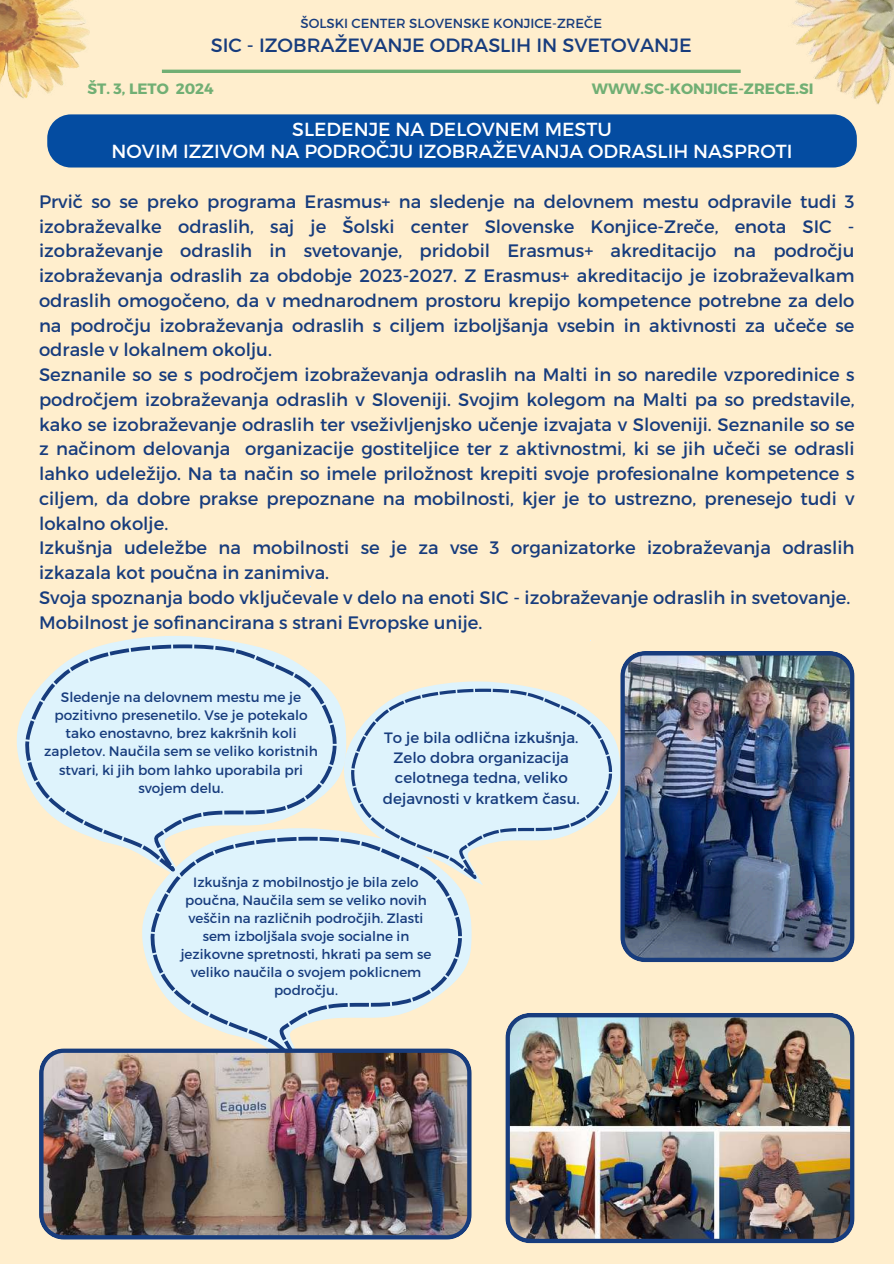
<style>
.page{position:relative;width:894px;height:1264px;background:#fff}
.page>*{position:absolute;margin:0;border:0;box-sizing:border-box;transform-origin:0 0}
.t1{font:19.2px "Montserrat";color:#173c7d}
.t2{font:18.9px/21.3px "Montserrat";color:#fff;text-align:center}
.t3{font:18px/24.8px "Montserrat";color:#173c7d}
.t4{font:15px/20.2px "Montserrat";color:#173c7d;text-align:center}
.t5{font:700 15px "Montserrat";color:#71af74}
.t6{font:13.65px/18.3px "Montserrat";color:#173c7d;text-align:center}
.t7{font:13.5px/18px "Montserrat";color:#173c7d;text-align:center}
.t8{font:13.2px "Montserrat";color:#173c7d}
</style>
<div class="page">
<div style="left:0;top:0;width:893px;height:1263px;background:#ffeecd"></div>
<img style="left:792px;top:0;width:101px;height:104px">
<img style="left:0;top:0;width:89px;height:98px">
<hr style="left:162px;top:70px;width:578px;height:3px;background:#71af74">
<div style="left:47px;top:114px;width:809px;height:53px;background:#044ca1"></div>
<svg style="left:142px;top:892px;width:329px;height:81px"></svg>
<svg style="left:150px;top:879px;width:312px;height:169px;fill:#def3fc"></svg>
<svg style="left:342px;top:681px;width:278px;height:204px"></svg>
<svg style="left:351px;top:688px;width:261px;height:191px;fill:#def3fc"></svg>
<img style="left:620px;top:651px;width:234px;height:311px">
<img style="left:39px;top:1048px;width:432px;height:191px">
<img style="left:505px;top:1013px;width:349px;height:230px">
<svg style="left:17px;top:636px;width:329px;height:243px"></svg>
<svg style="left:25px;top:644px;width:311px;height:227px;fill:#def3fc"></svg>
<p class="t8" style="left:300px;top:15px;width:303px">ŠOLSKI CENTER SLOVENSKE KONJICE-ZREČE</p>
<p class="t1" style="left:211px;top:33px;width:482px">SIC - IZOBRAŽEVANJE ODRASLIH IN SVETOVANJE</p>
<p class="t5" style="left:88px;top:79px;width:128px">ŠT. 3, LETO 2024</p>
<p class="t5" style="left:591px;top:79px;width:223px">WWW.SC-KONJICE-ZRECE.SI</p>
<p class="t2" style="left:112px;top:118px;width:682px">SLEDENJE NA DELOVNEM MESTU<br>NOVIM IZZIVOM NA PODROČJU IZOBRAŽEVANJA ODRASLIH NASPROTI</p>
<p class="t3" style="left:39px;top:188px;width:816px">Prvič so se preko programa Erasmus+ na sledenje na delovnem mestu odpravile tudi 3 izobraževalke odraslih, saj je Šolski center Slovenske Konjice-Zreče, enota SIC - izobraževanje odraslih in svetovanje, pridobil Erasmus+ akreditacijo na področju izobraževanja odraslih za obdobje 2023-2027. Z Erasmus+ akreditacijo je izobraževalkam odraslih omogočeno, da v mednarodnem prostoru krepijo kompetence potrebne za delo na področju izobraževanja odraslih s ciljem izboljšanja vsebin in aktivnosti za učeče se odrasle v lokalnem okolju.<br>Seznanile so se s področjem izobraževanja odraslih na Malti in so naredile vzporedinice s področjem izobraževanja odraslih v Sloveniji. Svojim kolegom na Malti pa so predstavile, kako se izobraževanje odraslih ter vseživljenjsko učenje izvajata v Sloveniji. Seznanile so se z načinom delovanja organizacije gostiteljice ter z aktivnostmi, ki se jih učeči se odrasli lahko udeležijo. Na ta način so imele priložnost krepiti svoje profesionalne kompetence s ciljem, da dobre prakse prepoznane na mobilnosti, kjer je to ustrezno, prenesejo tudi v lokalno okolje.<br>Izkušnja udeležbe na mobilnosti se je za vse 3 organizatorke izobraževanja odraslih izkazala kot poučna in zanimiva.<br>Svoja spoznanja bodo vključevale v delo na enoti SIC - izobraževanje odraslih in svetovanje.<br>Mobilnost je sofinancirana s strani Evropske unije.</p>
<p class="t6" style="left:44px;top:687px;width:275px">Sledenje na delovnem mestu me je pozitivno presenetilo. Vse je potekalo tako enostavno, brez kakršnih koli zapletov. Naučila sem se veliko koristnih stvari, ki jih bom lahko uporabila pri svojem delu.</p>
<p class="t4" style="left:383px;top:726px;width:198px">To je bila odlična izkušnja.<br>Zelo dobra organizacija celotnega tedna, veliko dejavnosti v kratkem času.</p>
<p class="t7" style="left:181px;top:872px;width:252px">Izkušnja z mobilnostjo je bila zelo poučna, Naučila sem se veliko novih veščin na različnih področjih. Zlasti sem izboljšala svoje socialne in jezikovne spretnosti, hkrati pa sem se veliko naučila o svojem poklicnem področju.</p>
</div>
